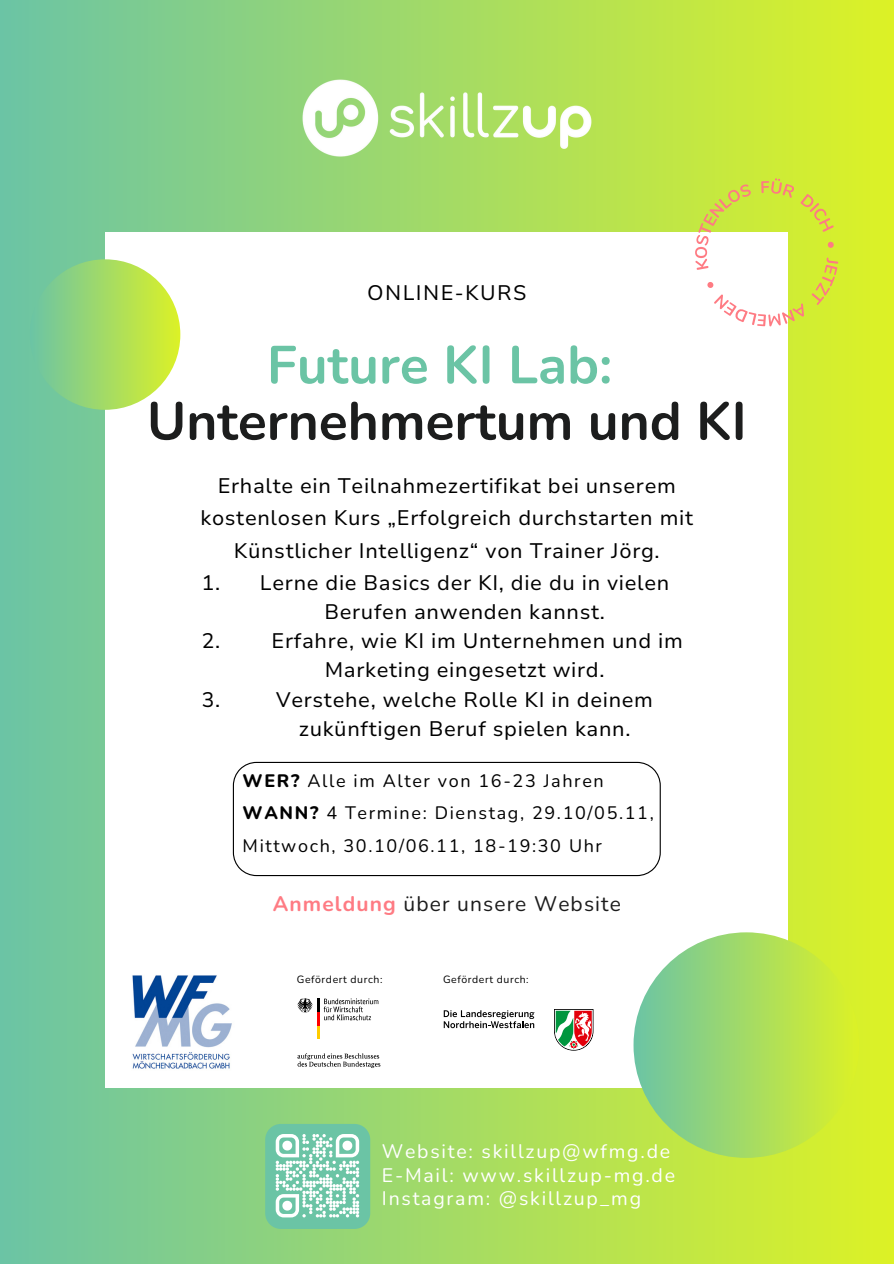
<style>
.page{position:relative;width:894px;height:1264px;background:#fff}
.page>*{position:absolute;margin:0;border:0;box-sizing:border-box;transform-origin:0 0}
.t1{font:700 53.25px/56.2px "Nunito";color:#1c1d1d;text-align:center}
.t2{font:21px/29.2px "Nunito Sans 10 pt";letter-spacing:.03em;color:#000;text-align:center}
.t3{font:21px "Nunito";letter-spacing:.055em;color:#1c1c1c}
.t4{font:21px "Nunito Sans 10 pt";letter-spacing:.065em;color:#000}
.t5{font:19.5px/23.7px "Nunito";letter-spacing:.09em;color:#fff}
.t6{font:18px/32.7px "Nunito";letter-spacing:.09em;color:#000}
.t7{font:10.5px "Nunito";letter-spacing:.055em;color:#000}
.s1{color:#6bc4a5}
.s2{font-weight:800}
.s3{font-weight:700;color:#fe7b83}
</style>
<div class="page">
<div style="left:0;top:0;width:893px;height:1263px;background:linear-gradient(to right,#6bc4a5,#dcf226)"></div>
<div style="left:106px;top:232px;width:681px;height:856px;background:#fff"></div>
<div style="left:30px;top:259px;width:150px;height:151px;background:linear-gradient(to right,#6bc4a5,#dbf128);border-radius:50%"></div>
<div style="left:633px;top:932px;width:225px;height:225px;background:linear-gradient(to right,#6dc5a7,#daf126);border-radius:50%"></div>
<img style="left:297px;top:75px;width:299px;height:87px">
<svg style="left:695px;top:178px;width:143px;height:148px"></svg>
<svg style="left:265px;top:1123px;width:105px;height:105px"></svg>
<svg style="left:297px;top:1053px;width:83px;height:15px"></svg>
<svg style="left:297px;top:998px;width:81px;height:40px"></svg>
<svg style="left:554px;top:1009px;width:39px;height:41px"></svg>
<svg style="left:443px;top:1010px;width:91px;height:18px"></svg>
<svg style="left:233px;top:761px;width:427px;height:115px"></svg>
<img style="left:132px;top:975px;width:100px;height:94px">
<p class="t4" style="left:367px;top:278px;width:160px">ONLINE-KURS</p>
<p class="t1" style="left:147px;top:337px;width:601px"><span class="s1">Future KI Lab:<br></span>Unternehmertum und KI</p>
<p class="t2" style="left:200px;top:469px;width:494px;line-height:32.7px">Erhalte ein Teilnahmezertifikat bei unserem kostenlosen Kurs „Erfolgreich durchstarten mit<br>Künstlicher Intelligenz“ von Trainer Jörg.</p>
<p class="t2" style="left:260px;top:568px;width:411px">Lerne die Basics der KI, die du in vielen<br>Berufen anwenden kannst.</p>
<p class="t2" style="left:202px;top:568px;width:20px">1.</p>
<p class="t2" style="left:202px;top:626px;width:20px">2.</p>
<p class="t2" style="left:202px;top:685px;width:20px">3.</p>
<h4 class="t2" style="left:325px;top:626px;width:359px;text-align:left;text-indent:-53px">Erfahre, wie KI im Unternehmen und im<br>Marketing eingesetzt wird.</h4>
<p class="t2" style="left:276px;top:685px;width:378px">Verstehe, welche Rolle KI in deinem zukünftigen Beruf spielen kann.</p>
<h2 class="t6" style="left:242px;top:764px;width:412px"><span class="s2">WER?</span> Alle im Alter von 16-23 Jahren<br><span class="s2">WANN?</span> 4 Termine: Dienstag, 29.10/05.11,<br>Mittwoch, 30.10/06.11, 18-19:30 Uhr</h2>
<p class="t3" style="left:273px;top:889px;width:349px"><span class="s3">Anmeldung</span> über unsere Website</p>
<h3 class="t7" style="left:297px;top:972px;width:87px">Gefördert durch:</h3>
<p class="t7" style="left:443px;top:972px;width:87px">Gefördert durch:</p>
<p class="t5" style="left:382px;top:1139px;width:294px">Website: skillzup@wfmg.de<br>E-Mail: www.skillzup-mg.de<br>Instagram: @skillzup_mg</p>
</div>
